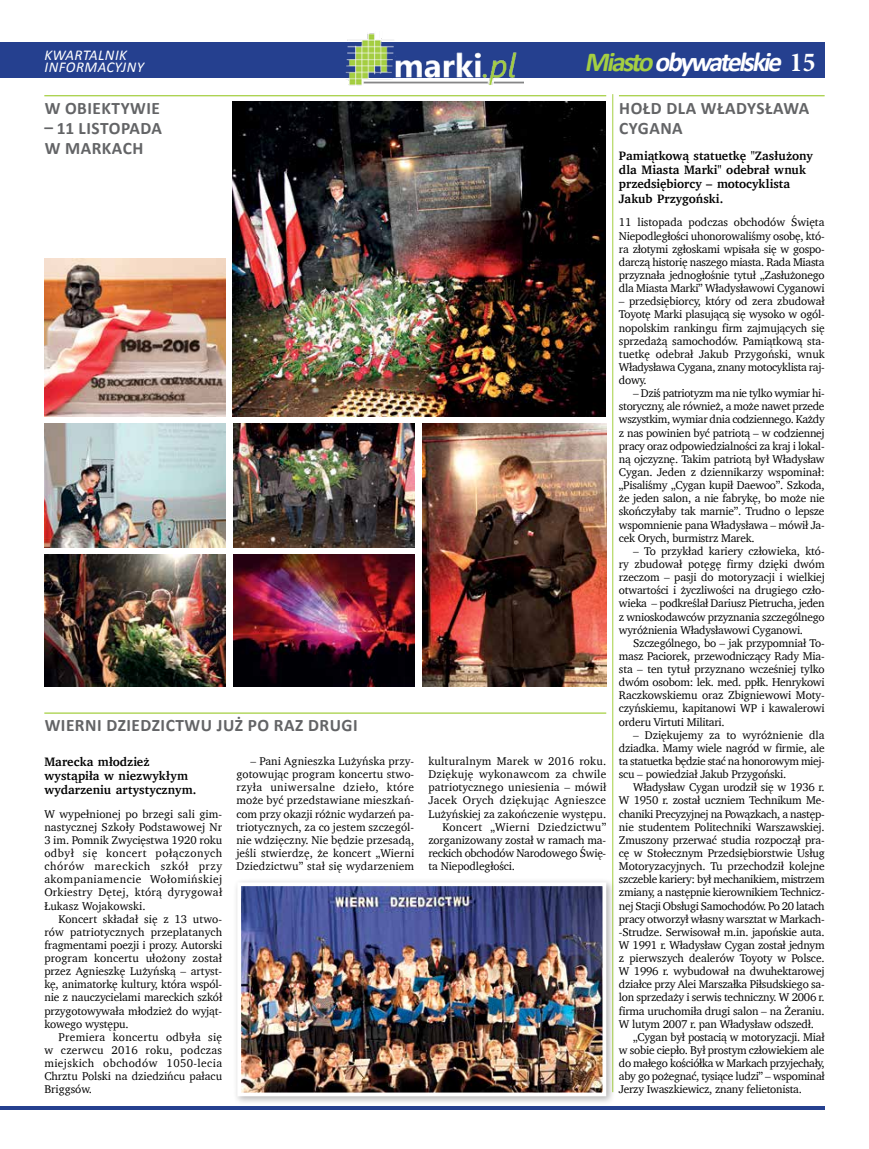
<style>
.page{position:relative;width:869px;height:1149px;background:#fff}
.page>*{position:absolute;margin:0;border:0;box-sizing:border-box;transform-origin:0 0}
.t1{font:italic 700 27.5px "Calibri";color:#fff}
.t2{font:700 17.5px/20px "Calibri";letter-spacing:.03em;color:#636466}
.t3{font:italic 15px/12.5px "Calibri";letter-spacing:.03em;color:#fff}
.t4{font:700 12.5px/14.2px "Charter";letter-spacing:.005em;color:#000}
.t5{font:11.5px/13.1px "Charter";letter-spacing:-.02em;color:#000;text-align:justify}
.t6{font:11.5px "Charter";letter-spacing:.025em;color:#000}
.t7{font:11.5px "Charter";letter-spacing:.02em;color:#000}
.t8{font:11.5px "Charter";letter-spacing:.005em;color:#000}
.t9{font:11.5px "Charter";letter-spacing:.01em;color:#000}
.s1{color:#a5cf42}
.s2{font-family:"Minion Pro";font-style:normal;font-stretch:condensed}
</style>
<div class="page">
<div style="left:0;top:43px;width:824px;height:35px;background:#25408f"></div>
<hr style="left:0;top:1106px;width:824px;height:3px;background:#25408f">
<img style="left:346px;top:33px;width:177px;height:53px">
<hr style="left:612px;top:94px;width:1px;height:997px;background:#a5cf42">
<hr style="left:618px;top:95px;width:206px;height:1px;background:#a5cf42">
<hr style="left:44px;top:712px;width:562px;height:1px;background:#a5cf42">
<hr style="left:44px;top:95px;width:562px;height:1px;background:#a5cf42">
<img style="left:233px;top:423px;width:181px;height:124px">
<img style="left:232px;top:101px;width:372px;height:315px">
<div style="left:233px;top:877px;width:382px;height:228px;background:#000;opacity:.3"></div>
<img style="left:242px;top:887px;width:359px;height:203px">
<div style="left:237px;top:882px;width:369px;height:213px;border:4px solid #fff"></div>
<img style="left:233px;top:554px;width:181px;height:131px">
<img style="left:44px;top:259px;width:181px;height:157px">
<img style="left:44px;top:423px;width:181px;height:124px">
<img style="left:44px;top:554px;width:181px;height:131px">
<img style="left:422px;top:423px;width:184px;height:263px">
<h3 class="t3" style="left:45px;top:48px;width:101px">KWARTALNIK<br>INFORMACYJNY</h3>
<h1 class="t1" style="left:584px;top:44px;width:232px"><span class="s1">Miasto</span>obywatelskie <span class="s2">1 5</span></h1>
<h2 class="t2" style="left:45px;top:97px;width:117px">W OBIEKTYWIE</h2>
<h2 class="t2" style="left:44px;top:117px;width:119px">– 11 LISTOPADA<br>W MARKACH</h2>
<h2 class="t2" style="left:45px;top:714px;width:314px">WIERNI DZIEDZICTWU JUŻ PO RAZ DRUGI</h2>
<p class="t4" style="left:44px;top:753px;width:153px">Marecka młodzież wystąpiła w niezwykłym wydarzeniu artystycznym.</p>
<p class="t5" style="left:44px;top:806px;width:179px">W wypełnionej po brzegi sali gim&shy;nastycznej Szkoły Podstawowej Nr 3 im. Pomnik Zwycięstwa 1920 roku odbył się koncert połączonych chórów mareckich szkół przy akompaniamencie Wołomińskiej Orkiestry Dętej, którą dyrygował Łukasz Wojakowski.</p>
<p class="t5" style="left:44px;top:911px;width:179px;text-indent:14px">Koncert składał się z 13 utwo&shy;rów patriotycznych przeplatanych fragmentami poezji i prozy. Autorski program koncertu ułożony został przez Agnieszkę Lużyńską – artyst&shy;kę, animatorkę kultury, która wspól&shy;nie z nauczycielami mareckich szkół przygotowywała młodzież do wyjąt&shy;kowego występu.</p>
<p class="t5" style="left:44px;top:1029px;width:179px;text-indent:14px">Premiera koncertu odbyła się w czerwcu 2016 roku, podczas miejskich obchodów 1050-lecia Chrztu Polski na dziedzińcu pałacu Briggsów.</p>
<p class="t5" style="left:236px;top:754px;width:179px;text-indent:14px">– Pani Agnieszka Lużyńska przy&shy;gotowując program koncertu stwo&shy;rzyła uniwersalne dzieło, które może być przedstawiane mieszkań&shy;com przy okazji różnic wydarzeń pa&shy;triotycznych, za co jestem szczegól&shy;nie wdzięczny. Nie będzie przesadą, jeśli stwierdzę, że koncert „Wierni Dziedzictwu” stał się wydarzeniem</p>
<p class="t7" style="left:428px;top:751px;width:179px">kulturalnym Marek w 2016 roku.</p>
<p class="t6" style="left:428px;top:764px;width:179px">Dziękuję wykonawcom za chwile</p>
<p class="t9" style="left:428px;top:777px;width:179px">patriotycznego uniesienia – mówił</p>
<p class="t6" style="left:428px;top:790px;width:179px">Jacek Orych dziękując Agnieszce</p>
<p class="t8" style="left:428px;top:803px;width:179px">Lużyńskiej za zakończenie występu.</p>
<p class="t7" style="left:442px;top:816px;width:165px">Koncert „Wierni Dziedzictwu”</p>
<p class="t5" style="left:428px;top:832px;width:179px">zorganizowany został w ramach ma-</p>
<p class="t5" style="left:428px;top:846px;width:179px">reckich obchodów Narodowego Świę-</p>
<p class="t5" style="left:428px;top:859px;width:88px">ta Niepodległości.</p>
<h2 class="t2" style="left:619px;top:97px;width:191px">HOŁD DLA WŁADYSŁAWA<br>CYGANA</h2>
<p class="t4" style="left:618px;top:148px;width:195px">Pamiątkową statuetkę "Zasłużony dla Miasta Marki" odebrał wnuk przedsiębiorcy – motocyklista<br>Jakub Przygoński.</p>
<p class="t5" style="left:618px;top:216px;width:207px">11 listopada podczas obchodów Święta Niepodległości uhonorowaliśmy osobę, któ&shy;ra złotymi zgłoskami wpisała się w gospo&shy;darczą historię naszego miasta. Rada Miasta przyznała jednogłośnie tytuł „Zasłużonego dla Miasta Marki” Władysławowi Cyganowi</p>
<p class="t5" style="left:618px;top:294px;width:207px">– przedsiębiorcy, który od zera zbudował Toyotę Marki plasującą się wysoko w ogól&shy;nopolskim rankingu firm zajmujących się sprzedażą samochodów. Pamiątkową sta&shy;tuetkę odebrał Jakub Przygoński, wnuk Władysława Cygana, znany motocyklista raj&shy;dowy.</p>
<p class="t5" style="left:618px;top:386px;width:207px;text-indent:14px">– Dziś patriotyzm ma nie tylko wymiar hi&shy;storyczny, ale również, a może nawet przede wszystkim, wymiar dnia codziennego. Każdy z nas powinien być patriotą – w codziennej pracy oraz odpowiedzialności za kraj i lokal&shy;ną ojczyznę. Takim patriotą był Władysław Cygan. Jeden z dziennikarzy wspominał: „Pisaliśmy „Cygan kupił Daewoo”. Szkoda, że jeden salon, a nie fabrykę, bo może nie skończyłaby tak marnie”. Trudno o lepsze wspomnienie pana Władysława – mówił Ja&shy;cek Orych, burmistrz Marek.</p>
<p class="t5" style="left:618px;top:544px;width:207px;text-indent:14px">– To przykład kariery człowieka, któ&shy;ry zbudował potęgę firmy dzięki dwóm rzeczom – pasji do motoryzacji i wielkiej otwartości i życzliwości na drugiego czło&shy;wieka – podkreślał Dariusz Pietrucha, jeden z wnioskodawców przyznania szczególnego wyróżnienia Władysławowi Cyganowi.</p>
<p class="t5" style="left:618px;top:636px;width:207px;text-indent:14px">Szczególnego, bo – jak przypomniał To&shy;masz Paciorek, przewodniczący Rady Mia&shy;sta – ten tytuł przyznano wcześniej tylko dwóm osobom: lek. med. ppłk. Henrykowi Raczkowskiemu oraz Zbigniewowi Moty&shy;czyńskiemu, kapitanowi WP i kawalerowi orderu Virtuti Militari.</p>
<p class="t5" style="left:618px;top:727px;width:207px;text-indent:14px">– Dziękujemy za to wyróżnienie dla dziadka. Mamy wiele nagród w firmie, ale ta statuetka będzie stać na honorowym miej&shy;scu – powiedział Jakub Przygoński.</p>
<p class="t5" style="left:632px;top:780px;width:193px">Władysław Cygan urodził się w 1936 r.</p>
<p class="t5" style="left:618px;top:793px;width:207px">W 1950 r. został uczniem Technikum Me-</p>
<p class="t5" style="left:618px;top:806px;width:207px">chaniki Precyzyjnej na Powązkach, a następ-</p>
<p class="t5" style="left:618px;top:819px;width:207px">nie studentem Politechniki Warszawskiej.</p>
<p class="t5" style="left:618px;top:832px;width:207px">Zmuszony przerwać studia rozpoczął pra-</p>
<p class="t5" style="left:618px;top:846px;width:207px">cę w Stołecznym Przedsiębiorstwie Usług</p>
<p class="t5" style="left:618px;top:859px;width:207px">Motoryzacyjnych. Tu przechodził kolejne</p>
<p class="t5" style="left:618px;top:872px;width:207px">szczeble kariery: był mechanikiem, mistrzem</p>
<p class="t5" style="left:618px;top:885px;width:207px">zmiany, a następnie kierownikiem Technicz-</p>
<p class="t5" style="left:618px;top:898px;width:207px">nej Stacji Obsługi Samochodów. Po 20 latach</p>
<p class="t5" style="left:618px;top:911px;width:207px">pracy otworzył własny warsztat w Markach-</p>
<p class="t5" style="left:618px;top:924px;width:207px">-Strudze. Serwisował m.in. japońskie auta.</p>
<p class="t5" style="left:618px;top:937px;width:207px">W 1991 r. Władysław Cygan został jednym</p>
<p class="t5" style="left:618px;top:951px;width:207px">z pierwszych dealerów Toyoty w Polsce.</p>
<p class="t5" style="left:618px;top:964px;width:207px">W 1996 r. wybudował na dwuhektarowej</p>
<p class="t5" style="left:618px;top:977px;width:207px">działce przy Alei Marszałka Piłsudskiego sa-</p>
<p class="t5" style="left:618px;top:990px;width:207px">lon sprzedaży i serwis techniczny. W 2006 r.</p>
<p class="t5" style="left:618px;top:1003px;width:207px">firma uruchomiła drugi salon – na Żeraniu.</p>
<p class="t5" style="left:618px;top:1016px;width:196px">W lutym 2007 r. pan Władysław odszedł.</p>
<p class="t5" style="left:632px;top:1029px;width:193px">„Cygan był postacią w motoryzacji. Miał</p>
<p class="t5" style="left:618px;top:1042px;width:207px">w sobie ciepło. Był prostym człowiekiem ale</p>
<p class="t5" style="left:618px;top:1056px;width:207px">do małego kościółka w Markach przyjechały,</p>
<p class="t5" style="left:618px;top:1069px;width:207px">aby go pożegnać, tysiące ludzi” – wspominał</p>
<p class="t5" style="left:618px;top:1082px;width:184px">Jerzy Iwaszkiewicz, znany felietonista.</p>
</div>
